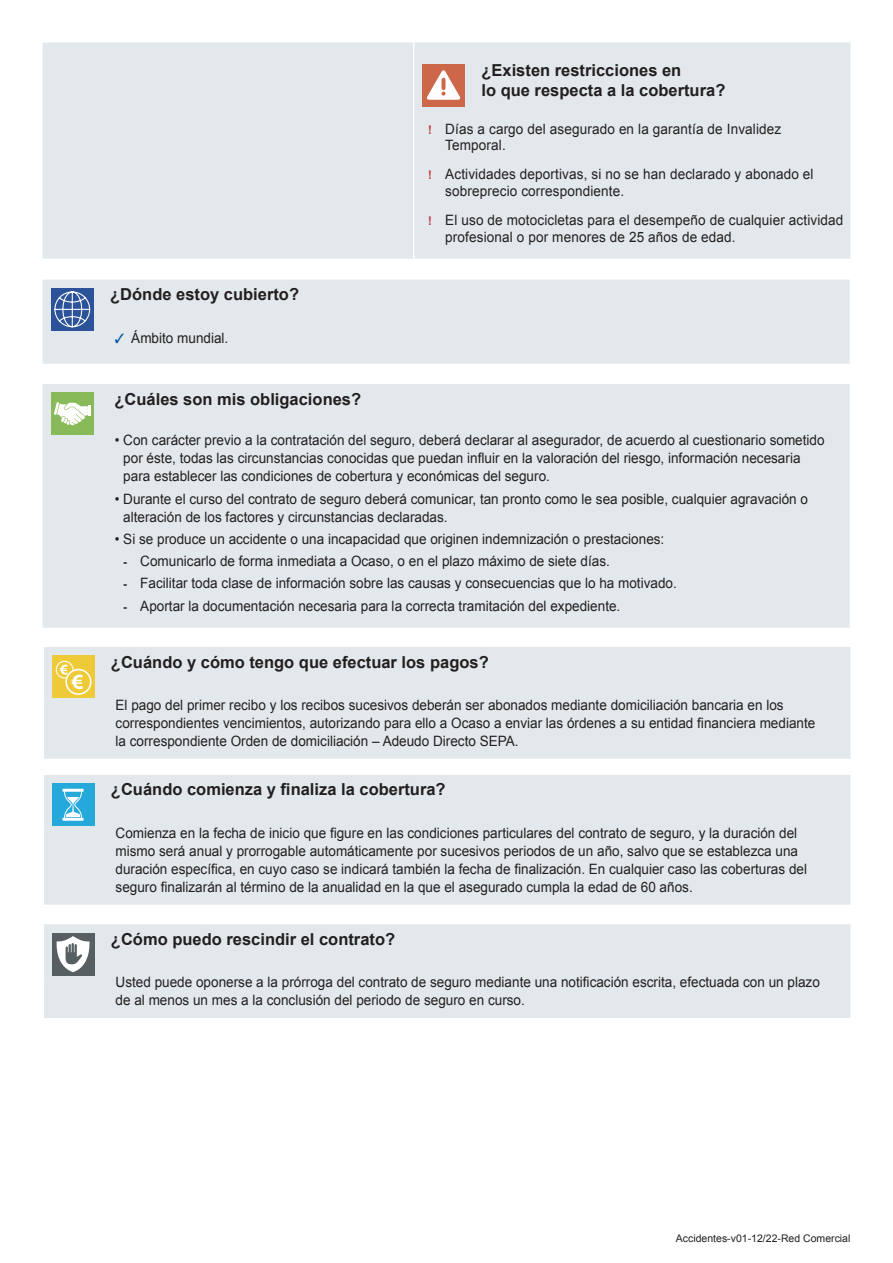
<style>
.page{position:relative;width:893px;height:1263px;background:#fff}
.page>*{position:absolute;margin:0;border:0;box-sizing:border-box;transform-origin:0 0}
.t1{font:700 16.5px/19.8px "Arial";color:#231f20}
.t2{font:14.25px/18px "Arial";color:#231f20;scale:.95 1}
.t3{font:10.5px "Arial";color:#231f20}
.s1{color:#0153a0}
.s2{font-weight:700;font-size:12px;color:#c43b48}
.s3{font-weight:700;font-size:12px}
</style>
<div class="page">
<div style="left:44px;top:647px;width:806px;height:112px;background:#e2e8eb"></div>
<div style="left:52px;top:655px;width:42px;height:43px;background:#eeca38"></div>
<svg style="left:56px;top:661px;width:36px;height:34px"></svg>
<div style="left:44px;top:775px;width:806px;height:130px;background:#e2e8eb"></div>
<div style="left:52px;top:783px;width:42px;height:43px;background:#24a9da"></div>
<svg style="left:63px;top:789px;width:21px;height:32px"></svg>
<div style="left:44px;top:924px;width:806px;height:94px;background:#e2e8eb"></div>
<div style="left:52px;top:933px;width:42px;height:42px;background:#585f62"></div>
<svg style="left:56px;top:936px;width:34px;height:36px"></svg>
<div style="left:43px;top:280px;width:807px;height:84px;background:#e2e8eb"></div>
<div style="left:51px;top:288px;width:43px;height:43px;background:#2c5299"></div>
<svg style="left:54px;top:291px;width:37px;height:37px"></svg>
<div style="left:43px;top:384px;width:807px;height:244px;background:#e2e8eb"></div>
<div style="left:51px;top:392px;width:43px;height:43px;background:#89ba5a"></div>
<svg style="left:54px;top:402px;width:37px;height:23px"></svg>
<div style="left:43px;top:43px;width:807px;height:216px;background:#e2e8eb"></div>
<hr style="left:413px;top:43px;width:1px;height:72px;background:#fff">
<hr style="left:413px;top:115px;width:1px;height:144px;background:#fff">
<div style="left:422px;top:64px;width:43px;height:42px;background:#cd6749"></div>
<svg style="left:427px;top:70px;width:33px;height:30px"></svg>
<p class="t1" style="left:110px;top:285px;width:190px">¿Dónde estoy cubierto?</p>
<p class="t2" style="left:115px;top:329px;width:121px"><span class="s1">✓</span> Ámbito mundial.</p>
<p class="t1" style="left:481px;top:61px;width:245px">¿Existen restricciones en<br>lo que respecta a la cobertura?</p>
<p class="t2" style="left:445px;top:121px;width:355px;line-height:16.5px;text-indent:-17px"><span class="s2">!</span> Días a cargo del asegurado en la garantía de Invalidez<br>Temporal.</p>
<p class="t2" style="left:445px;top:166px;width:389px;line-height:16.5px;text-indent:-17px"><span class="s2">!</span> Actividades deportivas, si no se han declarado y abonado el sobreprecio correspondiente.</p>
<p class="t2" style="left:445px;top:212px;width:421px;line-height:16.5px;text-indent:-17px"><span class="s2">!</span> El uso de motocicletas para el desempeño de cualquier actividad profesional o por menores de 25 años de edad.</p>
<p class="t1" style="left:114px;top:389px;width:248px">¿Cuáles son mis obligaciones?</p>
<p class="t2" style="left:123px;top:431px;width:740px;text-indent:-9px">• Con carácter previo a la contratación del seguro, deberá declarar al asegurador, de acuerdo al cuestionario sometido por éste, todas las circunstancias conocidas que puedan influir en la valoración del riesgo, información necesaria para establecer las condiciones de cobertura y económicas del seguro.</p>
<p class="t2" style="left:123px;top:490px;width:722px;text-indent:-9px">• Durante el curso del contrato de seguro deberá comunicar, tan pronto como le sea posible, cualquier agravación o alteración de los factores y circunstancias declaradas.</p>
<p class="t2" style="left:115px;top:530px;width:580px">• Si se produce un accidente o una incapacidad que originen indemnización o prestaciones:</p>
<p class="t2" style="left:123px;top:552px;width:514px"><span class="s3">-</span> Comunicarlo de forma inmediata a Ocaso, o en el plazo máximo de siete días.</p>
<p class="t2" style="left:123px;top:575px;width:584px"><span class="s3">-</span> Facilitar toda clase de información sobre las causas y consecuencias que lo ha motivado.</p>
<p class="t2" style="left:123px;top:597px;width:525px"><span class="s3">-</span> Aportar la documentación necesaria para la correcta tramitación del expediente.</p>
<p class="t1" style="left:111px;top:652px;width:379px">¿Cuándo y cómo tengo que efectuar los pagos?</p>
<p class="t2" style="left:116px;top:696px;width:738px">El pago del primer recibo y los recibos sucesivos deberán ser abonados mediante domiciliación bancaria en los correspondientes vencimientos, autorizando para ello a Ocaso a enviar las órdenes a su entidad financiera mediante la correspondiente Orden de domiciliación – Adeudo Directo SEPA.</p>
<p class="t1" style="left:111px;top:780px;width:336px">¿Cuándo comienza y finaliza la cobertura?</p>
<p class="t2" style="left:116px;top:824px;width:729px">Comienza en la fecha de inicio que figure en las condiciones particulares del contrato de seguro, y la duración del mismo será anual y prorrogable automáticamente por sucesivos periodos de un año, salvo que se establezca una duración específica, en cuyo caso se indicará también la fecha de finalización. En cualquier caso las coberturas del seguro finalizarán al término de la anualidad en la que el asegurado cumpla la edad de 60 años.</p>
<p class="t1" style="left:111px;top:930px;width:286px">¿Cómo puedo rescindir el contrato?</p>
<p class="t2" style="left:116px;top:973px;width:743px">Usted puede oponerse a la prórroga del contrato de seguro mediante una notificación escrita, efectuada con un plazo de al menos un mes a la conclusión del periodo de seguro en curso.</p>
<p class="t3" style="left:676px;top:1231px;width:176px">Accidentes-v01-12/22-Red Comercial</p>
</div>
